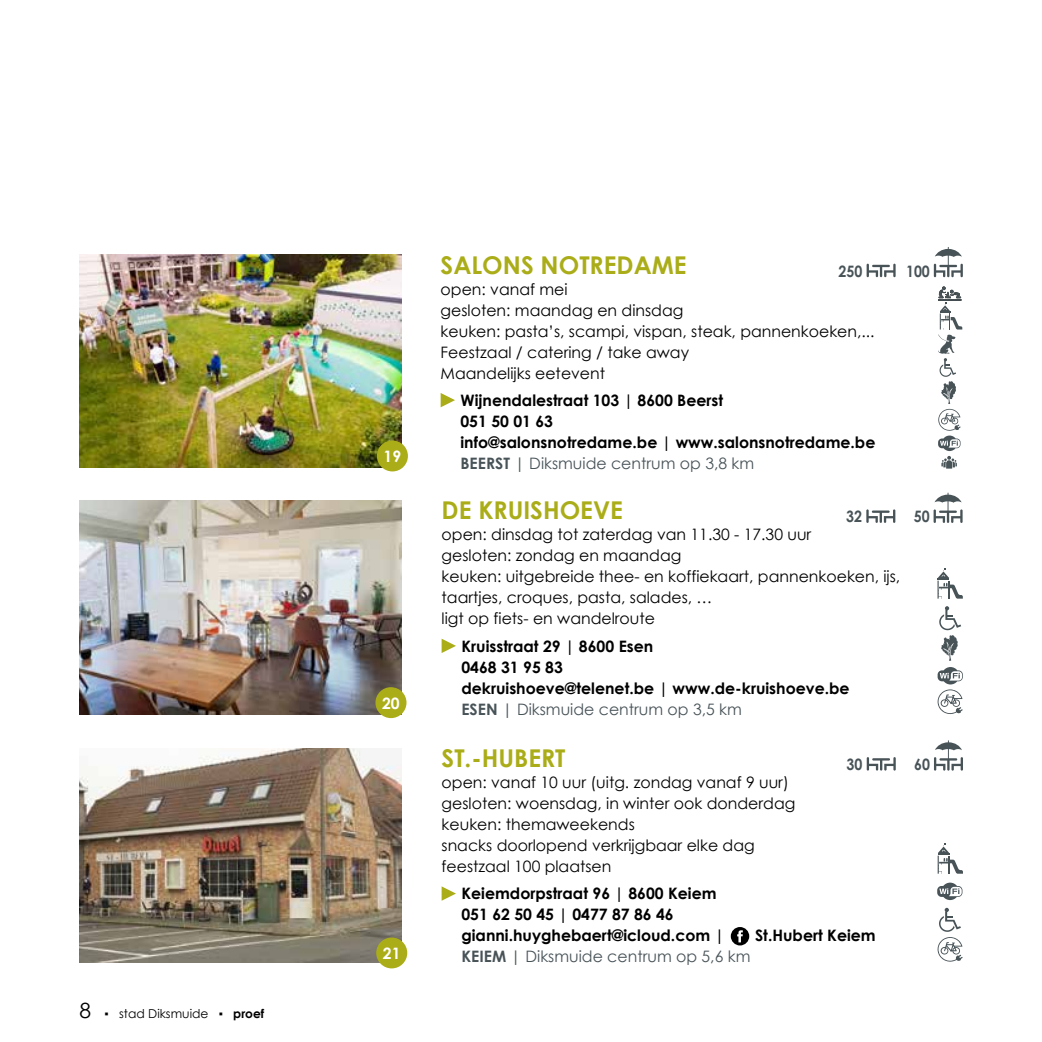
<style>
.page{position:relative;width:1042px;height:1042px;background:#fff}
.page>*{position:absolute;margin:0;border:0;box-sizing:border-box;transform-origin:0 0}
.t1{font:700 24.5px "Century Gothic";color:#aaad18}
.t2{font:15.75px/21px "Century Gothic";color:#000}
.t3{font:700 15.75px/21px "Century Gothic";color:#000}
.t4{font:15.75px "Century Gothic";color:#485358}
.t5{font:700 15.75px "Century Gothic";color:#485358;scale:.9 1}
.t6{font:700 15.75px "Century Gothic";color:#fff}
.t7{font:12.25px "Century Gothic";color:#000}
.s1{font-size:21px}
.s2{font-family:"Arial"}
.s3{font-weight:700}
.s4{color:#485358}
.s5{font-weight:400;color:#485358}
</style>
<div class="page">
<img style="left:79px;top:748px;width:323px;height:214px">
<svg style="left:441px;top:886px;width:15px;height:15px"></svg>
<svg style="left:937px;top:908px;width:25px;height:53px"></svg>
<svg style="left:934px;top:740px;width:29px;height:30px"></svg>
<svg style="left:867px;top:757px;width:29px;height:13px"></svg>
<svg style="left:937px;top:843px;width:26px;height:31px"></svg>
<svg style="left:937px;top:882px;width:25px;height:18px"></svg>
<div style="left:376px;top:937px;width:31px;height:31px;background:#aaad18;border-radius:50%"></div>
<img style="left:79px;top:501px;width:323px;height:213px">
<svg style="left:441px;top:639px;width:15px;height:14px"></svg>
<svg style="left:933px;top:493px;width:29px;height:30px"></svg>
<svg style="left:866px;top:509px;width:29px;height:14px"></svg>
<div style="left:375px;top:687px;width:31px;height:31px;background:#aaad18;border-radius:50%"></div>
<svg style="left:939px;top:606px;width:22px;height:55px"></svg>
<svg style="left:937px;top:568px;width:26px;height:31px"></svg>
<svg style="left:937px;top:667px;width:26px;height:47px"></svg>
<img style="left:79px;top:254px;width:323px;height:213px">
<svg style="left:441px;top:393px;width:14px;height:14px"></svg>
<svg style="left:934px;top:247px;width:29px;height:30px"></svg>
<svg style="left:866px;top:264px;width:29px;height:13px"></svg>
<div style="left:377px;top:440px;width:31px;height:31px;background:#aaad18;border-radius:50%"></div>
<svg style="left:938px;top:286px;width:24px;height:182px"></svg>
<div style="left:731px;top:927px;width:18px;height:18px;background:#000;border-radius:50%"></div>
<svg style="left:737px;top:930px;width:6px;height:12px"></svg>
<p class="t7" style="left:79px;top:1005px;width:186px"><span class="s1">8</span> <span class="s2">▪</span> stad Diksmuide <span class="s2">▪</span> <span class="s3">proef</span></p>
<p class="t6" style="left:383px;top:444px;width:19px">19</p>
<p class="t6" style="left:382px;top:691px;width:19px">20</p>
<p class="t6" style="left:383px;top:941px;width:19px">21</p>
<h1 class="t1" style="left:441px;top:246px;width:247px">SALONS NOTREDAME</h1>
<p class="t2" style="left:441px;top:278px;width:435px">open: vanaf mei<br>gesloten: maandag en dinsdag<br>keuken: pasta’s, scampi, vispan, steak, pannenkoeken,...<br>Feestzaal / catering / take away<br>Maandelijks eetevent</p>
<p class="t5" style="left:838px;top:259px;width:28px">250</p>
<p class="t5" style="left:906px;top:259px;width:28px">100</p>
<p class="t3" style="left:460px;top:389px;width:416px">Wijnendalestraat 103 | 8600 Beerst<br>051 50 01 63<br>info@salonsnotredame.be | www.salonsnotredame.be <span class="s4">BEERST</span> <span class="s5">| Diksmuide centrum op 3,8 km</span></p>
<h1 class="t1" style="left:441px;top:492px;width:183px">DE KRUISHOEVE</h1>
<p class="t2" style="left:441px;top:524px;width:460px">open: dinsdag tot zaterdag van 11.30 - 17.30 uur<br>gesloten: zondag en maandag<br>keuken: uitgebreide thee- en koffiekaart, pannenkoeken, ijs, taartjes, croques, pasta, salades, …<br>ligt op fiets- en wandelroute</p>
<p class="t5" style="left:846px;top:505px;width:19px">32</p>
<p class="t5" style="left:914px;top:505px;width:19px">50</p>
<p class="t3" style="left:461px;top:635px;width:390px">Kruisstraat 29 | 8600 Esen<br>0468 31 95 83<br>dekruishoeve@telenet.be | www.de-kruishoeve.be<br><span class="s4">ESEN</span> <span class="s5">| Diksmuide centrum op 3,5 km</span></p>
<h1 class="t1" style="left:441px;top:739px;width:125px">ST.-HUBERT</h1>
<p class="t2" style="left:441px;top:771px;width:355px">open: vanaf 10 uur (uitg. zondag vanaf 9 uur) gesloten: woensdag, in winter ook donderdag keuken: themaweekends<br>snacks doorlopend verkrijgbaar elke dag feestzaal 100 plaatsen</p>
<p class="t5" style="left:846px;top:752px;width:19px">30</p>
<p class="t5" style="left:914px;top:752px;width:19px">60</p>
<p class="t3" style="left:461px;top:882px;width:264px">Keiemdorpstraat 96 | 8600 Keiem<br>051 62 50 45 | 0477 87 86 46 gianni.huyghebaert@icloud.com |</p>
<p class="t3" style="left:755px;top:924px;width:122px">St.Hubert Keiem</p>
<p class="t4" style="left:461px;top:945px;width:290px"><span class="s3">KEIEM</span> | Diksmuide centrum op 5,6 km</p>
</div>
